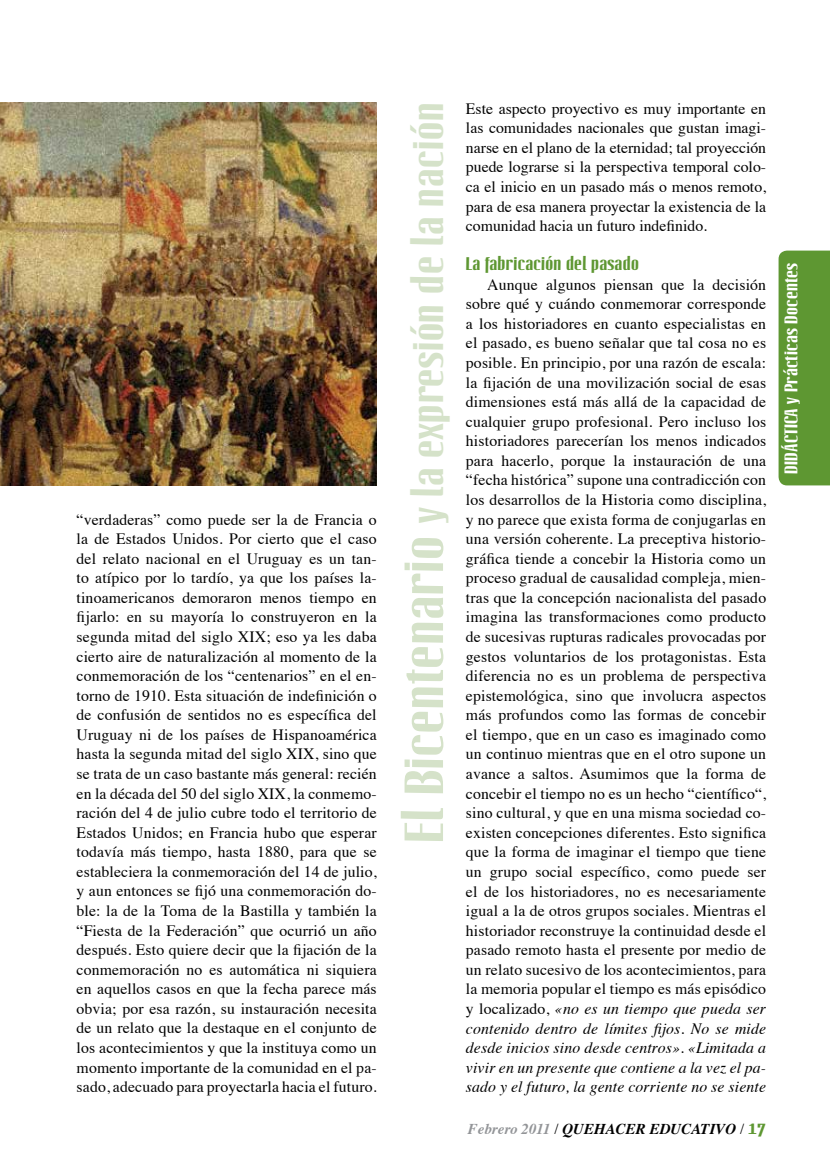
<style>
.page{position:relative;width:830px;height:1170px;background:#fff}
.page>*{position:absolute;margin:0;border:0;box-sizing:border-box;transform-origin:0 0}
.t1{font:700 42px "Linotype Octane";color:#d5e2c9}
.t2{font:700 18px "Linotype Octane";color:#fff}
.t3{font:700 18px "Linotype Octane";color:#5e9732}
.t4{font:15.75px/19.5px "Times";letter-spacing:.01em;color:#000;text-align:justify}
.t5{font:italic 700 15px "Times";color:#000}
.s1{font-size:54px}
.s2{font-style:italic}
.s3{color:#939598}
.s4{font-weight:400;font-style:normal}
.s5{font-family:"Linotype Octane";font-style:normal;font-size:18px;color:#5e9732}
</style>
<div class="page">
<div style="left:778px;top:250px;width:51px;height:235px;background:#5e9732"></div>
<img style="left:0;top:102px;width:376px;height:383px">
<p class="t4" style="left:77px;top:508px;width:301px">“verdaderas” como puede ser la de Francia o la de Estados Unidos. Por cierto que el caso del relato nacional en el Uruguay es un tan&shy;to atípico por lo tardío, ya que los países la&shy;tinoamericanos demoraron menos tiempo en fijarlo: en su mayoría lo construyeron en la segunda mitad del siglo XIX; eso ya les daba cierto aire de naturalización al momento de la conmemoración de los “centenarios” en el en&shy;torno de 1910. Esta situación de indefinición o de confusión de sentidos no es específica del Uruguay ni de los países de Hispanoamérica hasta la segunda mitad del siglo XIX, sino que se trata de un caso bastante más general: recién en la década del 50 del siglo XIX, la conmemo&shy;ración del 4 de julio cubre todo el territorio de Estados Unidos; en Francia hubo que esperar todavía más tiempo, hasta 1880, para que se estableciera la conmemoración del 14 de julio, y aun entonces se fijó una conmemoración do&shy;ble: la de la Toma de la Bastilla y también la “Fiesta de la Federación” que ocurrió un año después. Esto quiere decir que la fijación de la conmemoración no es automática ni siquiera en aquellos casos en que la fecha parece más obvia; por esa razón, su instauración necesita de un relato que la destaque en el conjunto de los acontecimientos y que la instituya como un momento importante de la comunidad en el pa&shy;sado, adecuado para proyectarla hacia el futuro.</p>
<h1 class="t1" style="left:404px;top:842px;width:742px;rotate:-90deg"><span class="s1">El Bicentenario</span> y la expresión de la nación</h1>
<p class="t4" style="left:465px;top:97px;width:301px">Este aspecto proyectivo es muy importante en las comunidades nacionales que gustan imagi&shy;narse en el plano de la eternidad; tal proyección puede lograrse si la perspectiva temporal colo&shy;ca el inicio en un pasado más o menos remoto, para de esa manera proyectar la existencia de la comunidad hacia un futuro indefinido.</p>
<p class="t3" style="left:465px;top:253px;width:174px">La fabricación del pasado</p>
<p class="t4" style="left:465px;top:273px;width:301px;text-indent:21px">Aunque algunos piensan que la decisión sobre qué y cuándo conmemorar corresponde a los historiadores en cuanto especialistas en el pasado, es bueno señalar que tal cosa no es posible. En principio, por una razón de escala: la fijación de una movilización social de esas dimensiones está más allá de la capacidad de cualquier grupo profesional. Pero incluso los historiadores parecerían los menos indicados para hacerlo, porque la instauración de una “fecha histórica” supone una contradicción con los desarrollos de la Historia como disciplina, y no parece que exista forma de conjugarlas en una versión coherente. La preceptiva historio&shy;gráfica tiende a concebir la Historia como un proceso gradual de causalidad compleja, mien&shy;tras que la concepción nacionalista del pasado imagina las transformaciones como producto de sucesivas rupturas radicales provocadas por gestos voluntarios de los protagonistas. Esta diferencia no es un problema de perspectiva epistemológica, sino que involucra aspectos más profundos como las formas de concebir el tiempo, que en un caso es imaginado como un continuo mientras que en el otro supone un avance a saltos. Asumimos que la forma de concebir el tiempo no es un hecho “científico“, sino cultural, y que en una misma sociedad co&shy;existen concepciones diferentes. Esto significa que la forma de imaginar el tiempo que tiene un grupo social específico, como puede ser el de los historiadores, no es necesariamente igual a la de otros grupos sociales. Mientras el historiador reconstruye la continuidad desde el pasado remoto hasta el presente por medio de un relato sucesivo de los acontecimientos, para la memoria popular el tiempo es más episódico y localizado, <span class="s2">«no es un tiempo que pueda ser contenido dentro de límites fijos. No se mide desde inicios sino desde centros»</span>. <span class="s2">«Limitada a vivir en un presente que contiene a la vez el pa&shy;sado y el futuro, la gente corriente no se siente</span></p>
<p class="t5" style="left:467px;top:1114px;width:300px"><span class="s3">Febrero 2011</span> <span class="s4">/</span> QUEHACER EDUCATIVO <span class="s4">/</span> <span class="s5">17</span></p>
<p class="t2" style="left:780px;top:474px;width:213px;rotate:-90deg">DIDÁCTICA y Prácticas Docentes</p>
</div>
